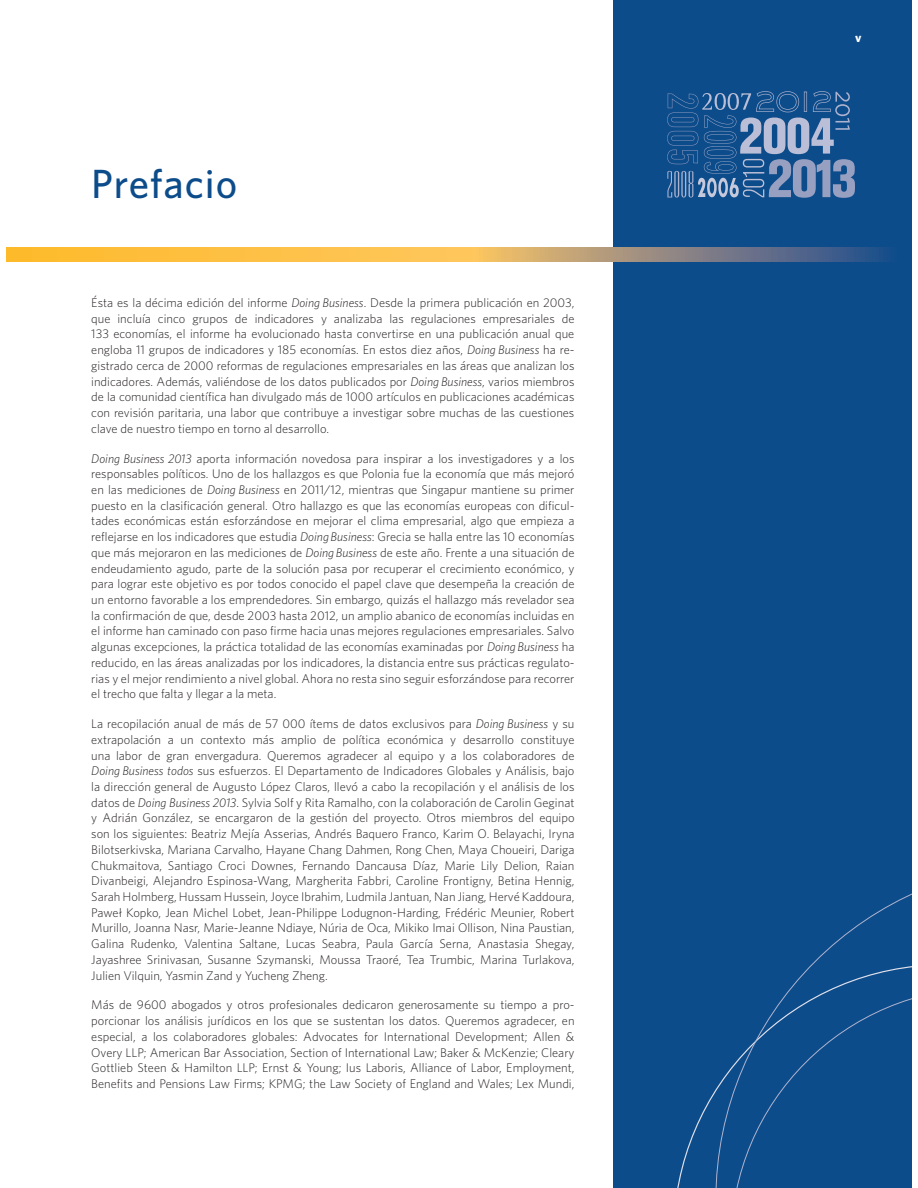
<style>
.page{position:relative;width:918px;height:1188px;background:#fff}
.page>*{position:absolute;margin:0;border:0;box-sizing:border-box;transform-origin:0 0}
.t1{font:500 40.8px "Whitney";letter-spacing:.025em;color:#0d4c8a}
.t2{font:300 12.6px/15.8px "Whitney";color:#231f20;text-align:justify}
.t3{font:700 12.6px "Whitney";color:#fff}
.s1{font-style:italic}
</style>
<div class="page">
<div style="left:613px;top:0;width:299px;height:1188px;background:#0d4c8a"></div>
<svg style="left:667px;top:91px;width:188px;height:107px"></svg>
<svg style="left:6px;top:248px;width:881px;height:14px;background:#c9a55f"></svg>
<svg style="left:715px;top:893px;width:197px;height:295px"></svg>
<svg style="left:731px;top:987px;width:181px;height:201px"></svg>
<h1 class="t1" style="left:91px;top:169px;width:148px">Prefacio</h1>
<p class="t2" style="left:91px;top:296px;width:485px">Ésta es la décima edición del informe <span class="s1">Doing Business</span>. Desde la primera publicación en 2003, que incluía cinco grupos de indicadores y analizaba las regulaciones empresariales de 133 economías, el informe ha evolucionado hasta convertirse en una publicación anual que engloba 11 grupos de indicadores y 185 economías. En estos diez años, <span class="s1">Doing Business</span> ha re&shy;gistrado cerca de 2000 reformas de regulaciones empresariales en las áreas que analizan los indicadores. Además, valiéndose de los datos publicados por <span class="s1">Doing Business</span>, varios miembros de la comunidad científica han divulgado más de 1000 artículos en publicaciones académicas con revisión paritaria, una labor que contribuye a investigar sobre muchas de las cuestiones clave de nuestro tiempo en torno al desarrollo.</p>
<p class="t2" style="left:91px;top:451px;width:485px"><span class="s1">Doing Business 2013</span> aporta información novedosa para inspirar a los investigadores y a los responsables políticos. Uno de los hallazgos es que Polonia fue la economía que más mejoró en las mediciones de <span class="s1">Doing Business</span> en 2011/12, mientras que Singapur mantiene su primer puesto en la clasificación general. Otro hallazgo es que las economías europeas con dificul&shy;tades económicas están esforzándose en mejorar el clima empresarial, algo que empieza a reflejarse en los indicadores que estudia <span class="s1">Doing Business</span>: Grecia se halla entre las 10 economías que más mejoraron en las mediciones de <span class="s1">Doing Business</span> de este año. Frente a una situación de endeudamiento agudo, parte de la solución pasa por recuperar el crecimiento económico, y para lograr este objetivo es por todos conocido el papel clave que desempeña la creación de un entorno favorable a los emprendedores. Sin embargo, quizás el hallazgo más revelador sea la confirmación de que, desde 2003 hasta 2012, un amplio abanico de economías incluidas en el informe han caminado con paso firme hacia unas mejores regulaciones empresariales. Salvo algunas excepciones, la práctica totalidad de las economías examinadas por <span class="s1">Doing Business</span> ha reducido, en las áreas analizadas por los indicadores, la distancia entre sus prácticas regulato&shy;rias y el mejor rendimiento a nivel global. Ahora no resta sino seguir esforzándose para recorrer el trecho que falta y llegar a la meta.</p>
<p class="t2" style="left:91px;top:717px;width:485px">La recopilación anual de más de 57 000 ítems de datos exclusivos para <span class="s1">Doing Business</span> y su extrapolación a un contexto más amplio de política económica y desarrollo constituye una labor de gran envergadura. Queremos agradecer al equipo y a los colaboradores de <span class="s1">Doing Business todos</span> sus esfuerzos. El Departamento de Indicadores Globales y Análisis, bajo la dirección general de Augusto López Claros, llevó a cabo la recopilación y el análisis de los datos de <span class="s1">Doing Business 2013</span>. Sylvia Solf y Rita Ramalho, con la colaboración de Carolin Geginat y Adrián González, se encargaron de la gestión del proyecto. Otros miembros del equipo son los siguientes: Beatriz Mejía Asserias, Andrés Baquero Franco, Karim O. Belayachi, Iryna Bilotserkivska, Mariana Carvalho, Hayane Chang Dahmen, Rong Chen, Maya Choueiri, Dariga Chukmaitova, Santiago Croci Downes, Fernando Dancausa Díaz, Marie Lily Delion, Raian Divanbeigi, Alejandro Espinosa-Wang, Margherita Fabbri, Caroline Frontigny, Betina Hennig, Sarah Holmberg, Hussam Hussein, Joyce Ibrahim, Ludmila Jantuan, Nan Jiang, Hervé Kaddoura, Paweł Kopko, Jean Michel Lobet, Jean-Philippe Lodugnon-Harding, Frédéric Meunier, Robert Murillo, Joanna Nasr, Marie-Jeanne Ndiaye, Núria de Oca, Mikiko Imai Ollison, Nina Paustian, Galina Rudenko, Valentina Saltane, Lucas Seabra, Paula García Serna, Anastasia Shegay, Jayashree Srinivasan, Susanne Szymanski, Moussa Traoré, Tea Trumbic, Marina Turlakova, Julien Vilquin, Yasmin Zand y Yucheng Zheng.</p>
<p class="t2" style="left:91px;top:998px;width:485px">Más de 9600 abogados y otros profesionales dedicaron generosamente su tiempo a pro&shy;porcionar los análisis jurídicos en los que se sustentan los datos. Queremos agradecer, en especial, a los colaboradores globales: Advocates for International Development; Allen &amp; Overy LLP; American Bar Association, Section of International Law; Baker &amp; McKenzie; Cleary Gottlieb Steen &amp; Hamilton LLP; Ernst &amp; Young; Ius Laboris, Alliance of Labor, Employment, Benefits and Pensions Law Firms; KPMG; the Law Society of England and Wales; Lex Mundi,</p>
<p class="t3" style="left:855px;top:34px;width:8px">v</p>
</div>
